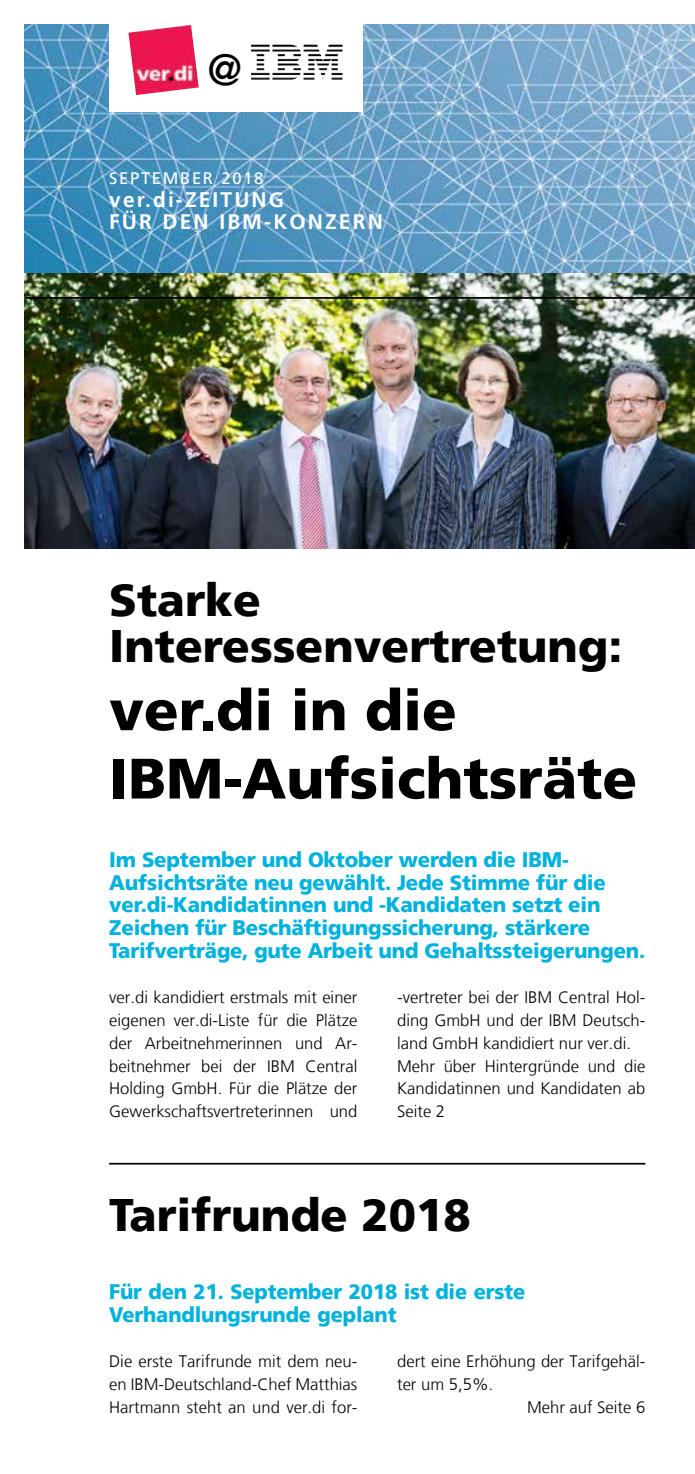
<style>
.page{position:relative;width:695px;height:1474px;background:#fff}
.page>*{position:absolute;margin:0;border:0;box-sizing:border-box;transform-origin:0 0}
.t1{font:900 56.88px/68.2px "Frutiger";color:#000}
.t2{font:900 45.5px/45.5px "Frutiger";color:#000}
.t3{font:44.27px "Frutiger";color:#000}
.t4{font:900 21px/22.8px "Frutiger";letter-spacing:-.01em;color:#00b2dd}
.t5{font:900 21px/22.8px "Frutiger";letter-spacing:-.01em;color:#00b2dd;scale:.95 1}
.t6{font:700 21px/22.8px "Frutiger";letter-spacing:.1em;color:#fff}
.t7{font:300 16.62px/22.8px "Frutiger";color:#000;text-align:justify}
.t8{font:16.62px "Frutiger";letter-spacing:.1em;color:#fff}
</style>
<div class="page">
<img style="left:25px;top:25px;width:669px;height:523px">
<hr style="left:25px;top:297px;width:669px;height:2px;background:#000">
<div style="left:109px;top:20px;width:253px;height:92px;background:#fff"></div>
<div style="left:239px;top:31px;width:116px;height:62px;background:#fff;opacity:.45"></div>
<img style="left:253px;top:45px;width:89px;height:11px">
<img style="left:128px;top:25px;width:68px;height:70px">
<div style="left:196px;top:40px;width:57px;height:59px;background:#fff"></div>
<hr style="left:109px;top:1162px;width:536px;height:2px;background:#000">
<h3 class="t3" style="left:207px;top:44px;width:37px">@</h3>
<p class="t8" style="left:109px;top:168px;width:156px">SEPTEMBER 2018</p>
<p class="t6" style="left:109px;top:188px;width:275px">ver.di-ZEITUNG<br>FÜR DEN IBM-KONZERN</p>
<h2 class="t2" style="left:109px;top:577px;width:514px">Starke<br>Interessenvertretung:</h2>
<h1 class="t1" style="left:109px;top:676px;width:529px">ver.di in die<br>IBM-Aufsichtsräte</h1>
<p class="t4" style="left:109px;top:848px;width:537px">Im September und Oktober werden die IBM-Aufsichtsräte neu gewählt. Jede Stimme für die ver.di-Kandidatinnen und -Kandidaten setzt ein Zeichen für Beschäftigungssicherung, stärkere Tarifverträge, gute Arbeit und Gehaltssteigerungen.</p>
<p class="t7" style="left:109px;top:986px;width:250px">ver.di kandidiert erstmals mit einer eigenen ver.di-Liste für die Plätze der Arbeitnehmerinnen und Ar&shy;beitnehmer bei der IBM Central Holding GmbH. Für die Plätze der Gewerkschaftsvertreterinnen und</p>
<p class="t7" style="left:397px;top:986px;width:250px;text-align:left">-vertreter bei der IBM Central Hol&shy;ding GmbH und der IBM Deutsch&shy;land GmbH kandidiert nur ver.di.<br>Mehr über Hintergründe und die<br>Kandidatinnen und Kandidaten ab<br>Seite 2</p>
<h2 class="t2" style="left:109px;top:1191px;width:363px">Tarifrunde 2018</h2>
<p class="t5" style="left:109px;top:1280px;width:439px">Für den 21. September 2018 ist die erste<br>Verhandlungsrunde geplant</p>
<p class="t7" style="left:109px;top:1350px;width:250px">Die erste Tarifrunde mit dem neu&shy;en IBM-Deutschland-Chef Matthias Hartmann steht an und ver.di for-</p>
<p class="t7" style="left:397px;top:1350px;width:250px">dert eine Erhöhung der Tarifgehäl-</p>
<p class="t7" style="left:397px;top:1373px;width:98px">ter um 5,5%.</p>
<p class="t7" style="left:527px;top:1395px;width:120px">Mehr auf Seite 6</p>
</div>
